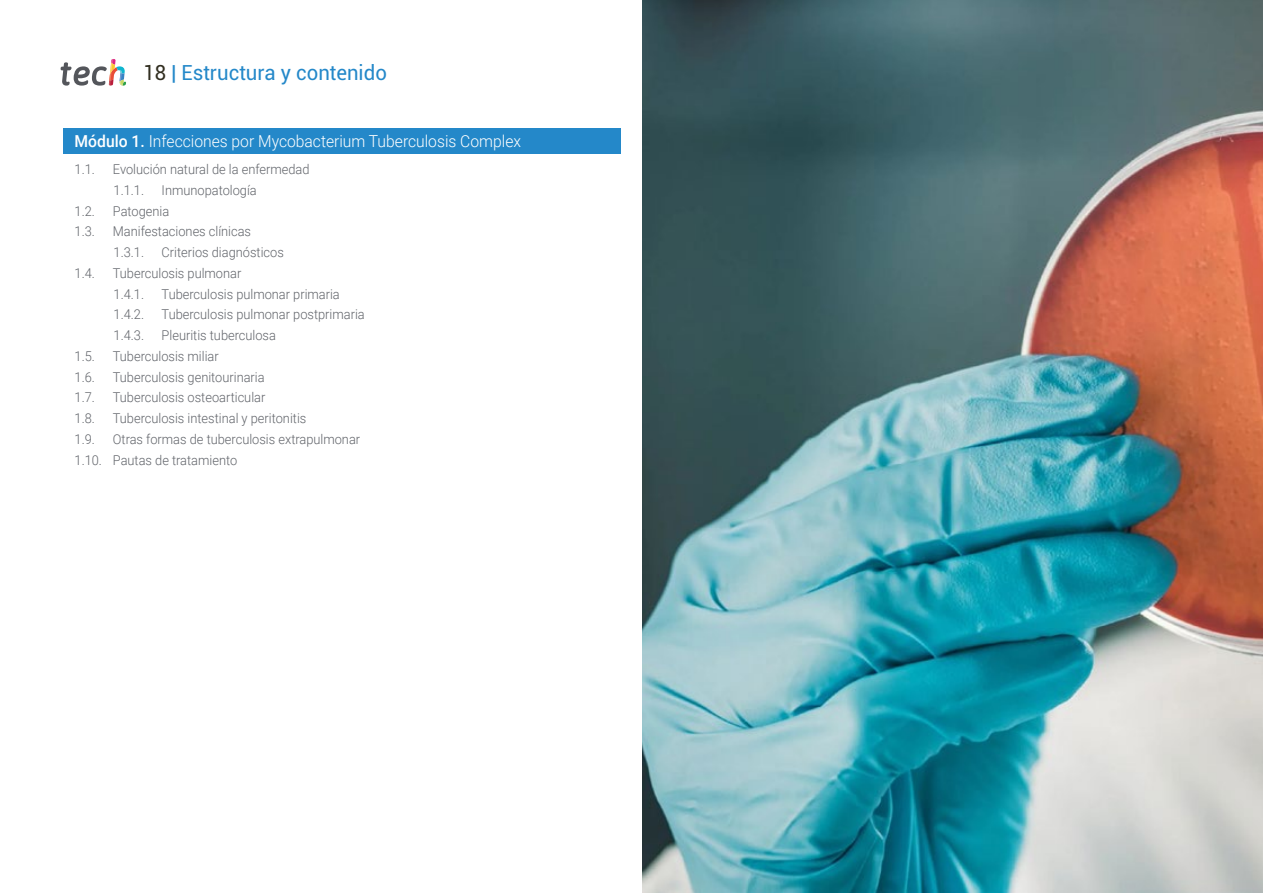
<style>
.page{position:relative;width:1263px;height:893px;background:#fff}
.page>*{position:absolute;margin:0;border:0;box-sizing:border-box;transform-origin:0 0}
.t1{font:21px "Roboto";color:#2488c9}
.t2{font:300 16.5px "Roboto";color:#fff;scale:.95 1}
.t3{font:300 13.5px/20.7px "Roboto";color:#61646a;scale:.95 1}
.s1{color:#312e20}
.s2{font-weight:500}
</style>
<div class="page">
<svg style="left:61px;top:59px;width:65px;height:27px"></svg>
<div style="left:64px;top:128px;width:557px;height:25px;background:#2488c9"></div>
<img style="left:642px;top:0;width:621px;height:893px">
<h1 class="t1" style="left:144px;top:57px;width:245px"><span class="s1">18</span> | Estructura y contenido</h1>
<p class="t2" style="left:75px;top:130px;width:471px"><span class="s2">Módulo 1.</span> Infecciones por Mycobacterium Tuberculosis Complex</p>
<p class="t3" style="left:75px;top:158px;width:23px">1.1.</p>
<p class="t3" style="left:113px;top:158px;width:209px">Evolución natural de la enfermedad<br>1.1.1.</p>
<p class="t3" style="left:162px;top:179px;width:102px">Inmunopatología</p>
<p class="t3" style="left:75px;top:200px;width:23px">1.2.</p>
<p class="t3" style="left:113px;top:200px;width:61px">Patogenia</p>
<p class="t3" style="left:75px;top:221px;width:23px">1.3.</p>
<p class="t3" style="left:113px;top:221px;width:147px">Manifestaciones clínicas<br>1.3.1.</p>
<p class="t3" style="left:162px;top:241px;width:130px">Criterios diagnósticos</p>
<p class="t3" style="left:75px;top:262px;width:23px">1.4.</p>
<p class="t3" style="left:113px;top:262px;width:137px">Tuberculosis pulmonar<br>1.4.1.</p>
<p class="t3" style="left:162px;top:283px;width:189px">Tuberculosis pulmonar primaria</p>
<p class="t3" style="left:114px;top:304px;width:34px">1.4.2.</p>
<p class="t3" style="left:162px;top:304px;width:215px">Tuberculosis pulmonar postprimaria</p>
<p class="t3" style="left:114px;top:324px;width:34px">1.4.3.</p>
<p class="t3" style="left:162px;top:324px;width:122px">Pleuritis tuberculosa</p>
<p class="t3" style="left:75px;top:345px;width:23px">1.5.</p>
<p class="t3" style="left:113px;top:345px;width:113px">Tuberculosis miliar</p>
<p class="t3" style="left:75px;top:366px;width:23px">1.6.</p>
<p class="t3" style="left:113px;top:366px;width:161px">Tuberculosis genitourinaria</p>
<p class="t3" style="left:75px;top:387px;width:23px">1.7.</p>
<p class="t3" style="left:113px;top:387px;width:162px">Tuberculosis osteoarticular</p>
<p class="t3" style="left:75px;top:407px;width:23px">1.8.</p>
<p class="t3" style="left:113px;top:407px;width:205px">Tuberculosis intestinal y peritonitis</p>
<p class="t3" style="left:75px;top:428px;width:23px">1.9.</p>
<p class="t3" style="left:75px;top:428px;width:302px;text-indent:38px">Otras formas de tuberculosis extrapulmonar<br>1.10. Pautas de tratamiento</p>
</div>
